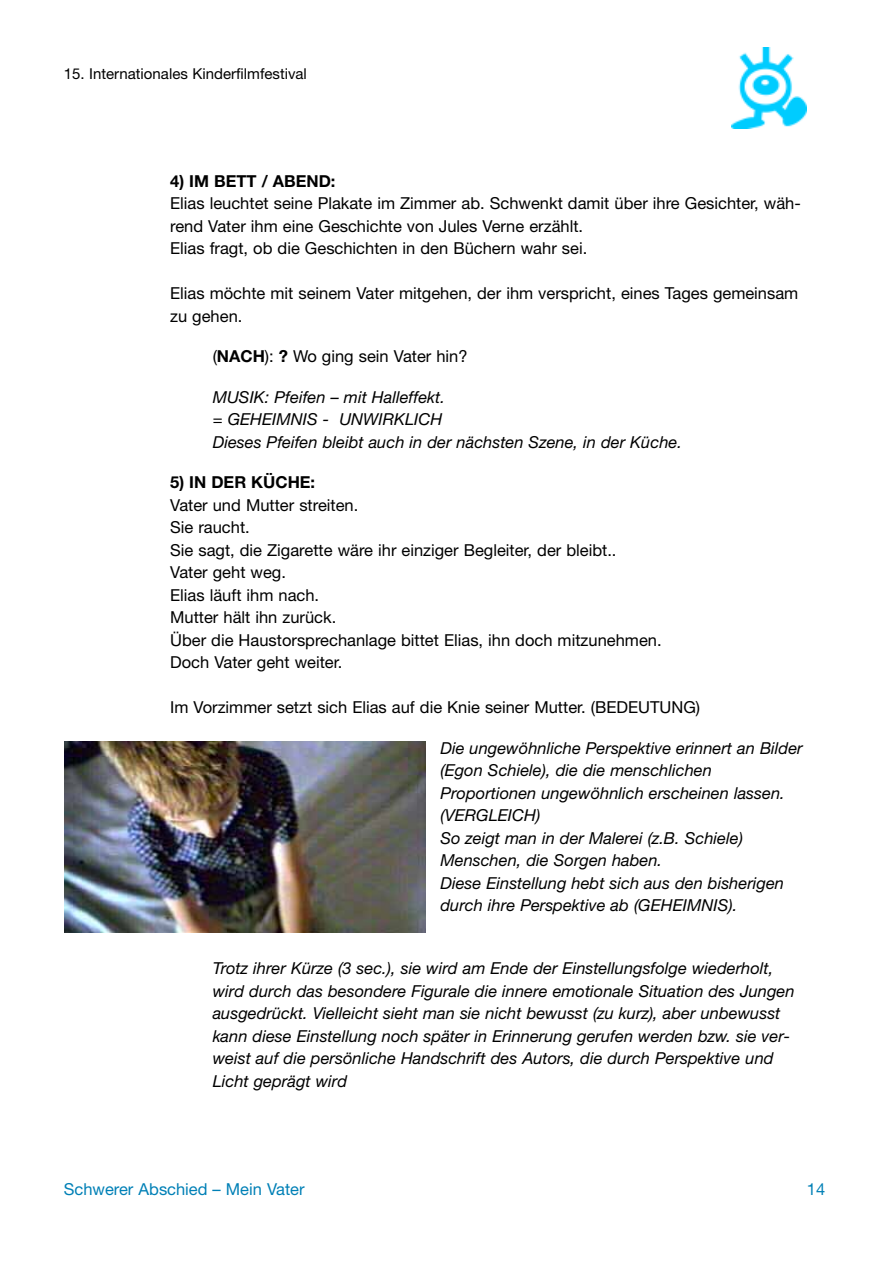
<style>
.page{position:relative;width:893px;height:1263px;background:#fff}
.page>*{position:absolute;margin:0;border:0;box-sizing:border-box;transform-origin:0 0}
.t1{font:italic 16.5px/22.5px "Helvetica Neue";color:#000}
.t2{font:16.5px/22.5px "Helvetica Neue";color:#000}
.t3{font:700 16.5px "Helvetica Neue";color:#000}
.t4{font:16.5px "Helvetica Neue";color:#0080b6}
.t5{font:15px "Helvetica Neue";color:#000}
.s1{font-weight:700}
</style>
<div class="page">
<img style="left:65px;top:741px;width:360px;height:192px">
<img style="left:731px;top:47px;width:75px;height:82px">
<p class="t5" style="left:64px;top:68px;width:245px">15. Internationales Kinderfilmfestival</p>
<p class="t3" style="left:170px;top:175px;width:167px">4) IM BETT / ABEND:</p>
<p class="t2" style="left:170px;top:194px;width:632px">Elias leuchtet seine Plakate im Zimmer ab. Schwenkt damit über ihre Gesichter, wäh&shy;rend Vater ihm eine Geschichte von Jules Verne erzählt.<br>Elias fragt, ob die Geschichten in den Büchern wahr sei.</p>
<p class="t2" style="left:170px;top:284px;width:629px">Elias möchte mit seinem Vater mitgehen, der ihm verspricht, eines Tages gemeinsam zu gehen.</p>
<p class="t2" style="left:213px;top:347px;width:256px">(<span class="s1">NACH</span>): <span class="s1">?</span> Wo ging sein Vater hin?</p>
<p class="t1" style="left:213px;top:387px;width:471px">MUSIK: Pfeifen – mit Halleffekt.<br>= GEHEIMNIS - UNWIRKLICH<br>Dieses Pfeifen bleibt auch in der nächsten Szene, in der Küche.</p>
<p class="t3" style="left:170px;top:476px;width:146px">5) IN DER KÜCHE:</p>
<p class="t2" style="left:170px;top:495px;width:493px">Vater und Mutter streiten.<br>Sie raucht.<br>Sie sagt, die Zigarette wäre ihr einziger Begleiter, der bleibt..<br>Vater geht weg.<br>Elias läuft ihm nach.<br>Mutter hält ihn zurück.<br>Über die Haustorsprechanlage bittet Elias, ihn doch mitzunehmen.<br>Doch Vater geht weiter.</p>
<p class="t2" style="left:170px;top:698px;width:531px">Im Vorzimmer setzt sich Elias auf die Knie seiner Mutter. (BEDEUTUNG)</p>
<p class="t1" style="left:440px;top:738px;width:364px">Die ungewöhnliche Perspektive erinnert an Bilder (Egon Schiele), die die menschlichen Proportionen ungewöhnlich erscheinen lassen. (VERGLEICH)<br>So zeigt man in der Malerei (z.B. Schiele)<br>Menschen, die Sorgen haben.<br>Diese Einstellung hebt sich aus den bisherigen durch ihre Perspektive ab (GEHEIMNIS).</p>
<p class="t1" style="left:213px;top:959px;width:583px">Trotz ihrer Kürze (3 sec.), sie wird am Ende der Einstellungsfolge wiederholt, wird durch das besondere Figurale die innere emotionale Situation des Jungen ausgedrückt. Vielleicht sieht man sie nicht bewusst (zu kurz), aber unbewusst kann diese Einstellung noch später in Erinnerung gerufen werden bzw. sie ver&shy;weist auf die persönliche Handschrift des Autors, die durch Perspektive und Licht geprägt wird</p>
<p class="t4" style="left:64px;top:1183px;width:242px">Schwerer Abschied – Mein Vater</p>
<p class="t4" style="left:807px;top:1183px;width:20px">14</p>
</div>
